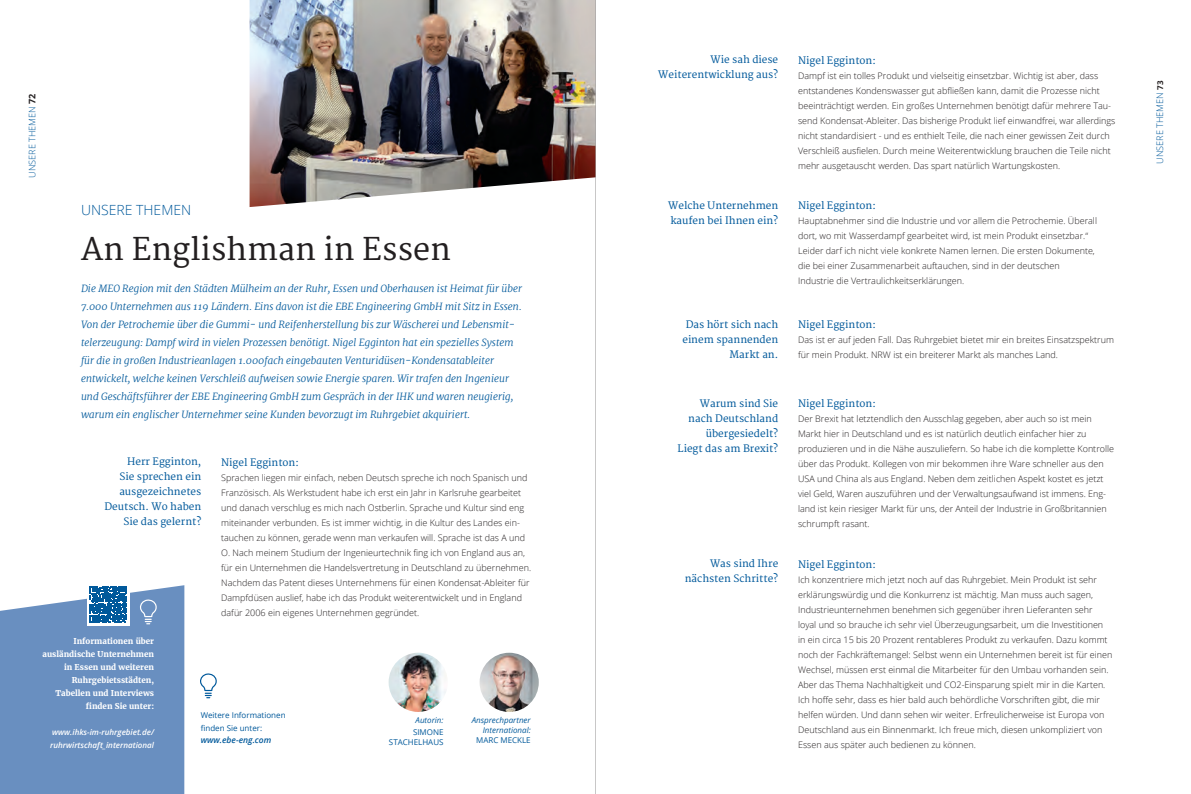
<style>
.page{position:relative;width:1191px;height:794px;background:#fff}
.page>*{position:absolute;margin:0;border:0;box-sizing:border-box;transform-origin:0 0}
.t1{font:30.5px "Merriweather";color:#231f20}
.t2{font:300 14px "Open Sans";color:#00599b}
.t3{font:italic 300 10px/18px "Merriweather";color:#00599b}
.t4{font:10px/15px "Merriweather";color:#00599b;text-align:right}
.t5{font:300 9.1px "Open Sans";color:#00599b}
.t6{font:300 9px/15px "Open Sans";color:#231f20}
.t7{font:italic 600 8.5px "Open Sans";color:#00599b}
.t8{font:700 8px/13px "Merriweather";color:#fff;text-align:right}
.t9{font:8px/10px "Open Sans";color:#00599b;text-align:right}
.t10{font:italic 600 8px/13px "Open Sans";color:#fff}
.t11{font:italic 8px/10px "Open Sans";color:#00599b;text-align:right}
.s1{font-weight:700;color:#231f20}
.s2{font-weight:700;font-size:8px;color:#231f20}
</style>
<div class="page">
<img style="left:249px;top:0;width:346px;height:207px">
<div style="left:0;top:585px;width:184px;height:209px;background:#698fc0"></div>
<img style="left:479px;top:652px;width:60px;height:60px;border-radius:30px">
<img style="left:388px;top:652px;width:60px;height:60px;border-radius:30px">
<svg style="left:87px;top:585px;width:42px;height:41px"></svg>
<svg style="left:90px;top:586px;width:36px;height:37px"></svg>
<svg style="left:200px;top:673px;width:17px;height:25px"></svg>
<svg style="left:140px;top:598px;width:17px;height:26px"></svg>
<hr style="left:595px;top:0;width:1px;height:794px;background:#231f20">
<p class="t5" style="left:26px;top:178px;width:86px;rotate:-90deg">UNSERE THEMEN <span class="s1">72</span></p>
<h2 class="t2" style="left:81px;top:200px;width:112px">UNSERE THEMEN</h2>
<h1 class="t1" style="left:81px;top:231px;width:371px">An Englishman in Essen</h1>
<p class="t3" style="left:81px;top:280px;width:442px">Die MEO Region mit den Städten Mülheim an der Ruhr, Essen und Oberhausen ist Heimat für über 7.000 Unternehmen aus 119 Ländern. Eins davon ist die EBE Engineering GmbH mit Sitz in Essen.<br>Von der Petrochemie über die Gummi- und Reifenherstellung bis zur Wäscherei und Lebensmit&shy;telerzeugung: Dampf wird in vielen Prozessen benötigt. Nigel Egginton hat ein spezielles System für die in großen Industrieanlagen 1.000fach eingebauten Venturidüsen-Kondensatableiter entwickelt, welche keinen Verschleiß aufweisen sowie Energie sparen. Wir trafen den Ingenieur und Geschäftsführer der EBE Engineering GmbH zum Gespräch in der IHK und waren neugierig, warum ein englischer Unternehmer seine Kunden bevorzugt im Ruhrgebiet akquiriert.</p>
<p class="t4" style="left:104px;top:454px;width:98px">Herr Egginton,<br>Sie sprechen ein ausgezeichnetes<br>Deutsch. Wo haben<br>Sie das gelernt?</p>
<p class="t4" style="left:221px;top:455px;width:79px">Nigel Egginton:</p>
<p class="t6" style="left:221px;top:469px;width:311px">Sprachen liegen mir einfach, neben Deutsch spreche ich noch Spanisch und Französisch. Als Werkstudent habe ich erst ein Jahr in Karlsruhe gearbeitet und danach verschlug es mich nach Ostberlin. Sprache und Kultur sind eng miteinander verbunden. Es ist immer wichtig, in die Kultur des Landes ein&shy;tauchen zu können, gerade wenn man verkaufen will. Sprache ist das A und O. Nach meinem Studium der Ingenieurtechnik fing ich von England aus an, für ein Unternehmen die Handelsvertretung in Deutschland zu übernehmen.<br>Nachdem das Patent dieses Unternehmens für einen Kondensat-Ableiter für Dampfdüsen auslief, habe ich das Produkt weiterentwickelt und in England dafür 2006 ein eigenes Unternehmen gegründet.</p>
<p class="t8" style="left:42px;top:634px;width:113px">Informationen über ausländische Unternehmen in Essen und weiteren<br>Ruhrgebietsstädten,<br>Tabellen und Interviews finden Sie unter:</p>
<p class="t10" style="left:50px;top:725px;width:105px">www.ihks-im-ruhrgebiet.de/ ruhrwirtschaft_international</p>
<p class="t9" style="left:201px;top:708px;width:86px;line-height:13px;text-align:left">Weitere Informationen finden Sie unter:</p>
<p class="t7" style="left:201px;top:733px;width:72px">www.ebe-eng.com</p>
<p class="t11" style="left:415px;top:715px;width:29px">Autorin:</p>
<p class="t9" style="left:389px;top:727px;width:56px">SIMONE<br>STACHELHAUS</p>
<p class="t11" style="left:471px;top:715px;width:61px">Ansprechpartner<br>International:</p>
<p class="t9" style="left:476px;top:735px;width:56px">MARC MECKLE</p>
<p class="t4" style="left:658px;top:53px;width:121px">Wie sah diese<br>Weiterentwicklung aus?</p>
<p class="t4" style="left:668px;top:198px;width:111px;text-align:left">Welche Unternehmen kaufen bei Ihnen ein?</p>
<p class="t4" style="left:682px;top:317px;width:97px">Das hört sich nach einem spannenden<br>Markt an.</p>
<p class="t4" style="left:677px;top:396px;width:102px">Warum sind Sie nach Deutschland übergesiedelt?<br>Liegt das am Brexit?</p>
<p class="t4" style="left:685px;top:556px;width:95px">Was sind Ihre nächsten Schritte?</p>
<p class="t4" style="left:798px;top:53px;width:79px">Nigel Egginton:</p>
<p class="t6" style="left:798px;top:68px;width:319px">Dampf ist ein tolles Produkt und vielseitig einsetzbar. Wichtig ist aber, dass entstandenes Kondenswasser gut abfließen kann, damit die Prozesse nicht beeinträchtigt werden. Ein großes Unternehmen benötigt dafür mehrere Tau&shy;send Kondensat-Ableiter. Das bisherige Produkt lief einwandfrei, war allerdings nicht standardisiert - und es enthielt Teile, die nach einer gewissen Zeit durch Verschleiß ausfielen. Durch meine Weiterentwicklung brauchen die Teile nicht mehr ausgetauscht werden. Das spart natürlich Wartungskosten.</p>
<p class="t4" style="left:798px;top:198px;width:79px">Nigel Egginton:</p>
<p class="t6" style="left:798px;top:213px;width:300px">Hauptabnehmer sind die Industrie und vor allem die Petrochemie. Überall dort, wo mit Wasserdampf gearbeitet wird, ist mein Produkt einsetzbar.“ Leider darf ich nicht viele konkrete Namen lernen. Die ersten Dokumente, die bei einer Zusammenarbeit auftauchen, sind in der deutschen Industrie die Vertraulichkeitserklärungen.</p>
<p class="t4" style="left:798px;top:317px;width:79px">Nigel Egginton:</p>
<p class="t6" style="left:798px;top:332px;width:317px">Das ist er auf jeden Fall. Das Ruhrgebiet bietet mir ein breites Einsatzspektrum für mein Produkt. NRW ist ein breiterer Markt als manches Land.</p>
<p class="t4" style="left:798px;top:396px;width:79px">Nigel Egginton:</p>
<p class="t6" style="left:798px;top:411px;width:317px">Der Brexit hat letztendlich den Ausschlag gegeben, aber auch so ist mein Markt hier in Deutschland und es ist natürlich deutlich einfacher hier zu produzieren und in die Nähe auszuliefern. So habe ich die komplette Kontrolle über das Produkt. Kollegen von mir bekommen ihre Ware schneller aus den USA und China als aus England. Neben dem zeitlichen Aspekt kostet es jetzt viel Geld, Waren auszuführen und der Verwaltungsaufwand ist immens. Eng&shy;land ist kein riesiger Markt für uns, der Anteil der Industrie in Großbritannien schrumpft rasant.</p>
<p class="t4" style="left:798px;top:557px;width:79px">Nigel Egginton:</p>
<p class="t6" style="left:798px;top:571px;width:316px">Ich konzentriere mich jetzt noch auf das Ruhrgebiet. Mein Produkt ist sehr erklärungswürdig und die Konkurrenz ist mächtig. Man muss auch sagen, Industrieunternehmen benehmen sich gegenüber ihren Lieferanten sehr loyal und so brauche ich sehr viel Überzeugungsarbeit, um die Investitionen in ein circa 15 bis 20 Prozent rentableres Produkt zu verkaufen. Dazu kommt noch der Fachkräftemangel: Selbst wenn ein Unternehmen bereit ist für einen Wechsel, müssen erst einmal die Mitarbeiter für den Umbau vorhanden sein.<br>Aber das Thema Nachhaltigkeit und CO2-Einsparung spielt mir in die Karten.<br>Ich hoffe sehr, dass es hier bald auch behördliche Vorschriften gibt, die mir helfen würden. Und dann sehen wir weiter. Erfreulicherweise ist Europa von Deutschland aus ein Binnenmarkt. Ich freue mich, diesen unkompliziert von Essen aus später auch bedienen zu können.</p>
<p class="t5" style="left:1153px;top:164px;width:84px;rotate:-90deg">UNSERE THEMEN <span class="s2">73</span></p>
</div>
